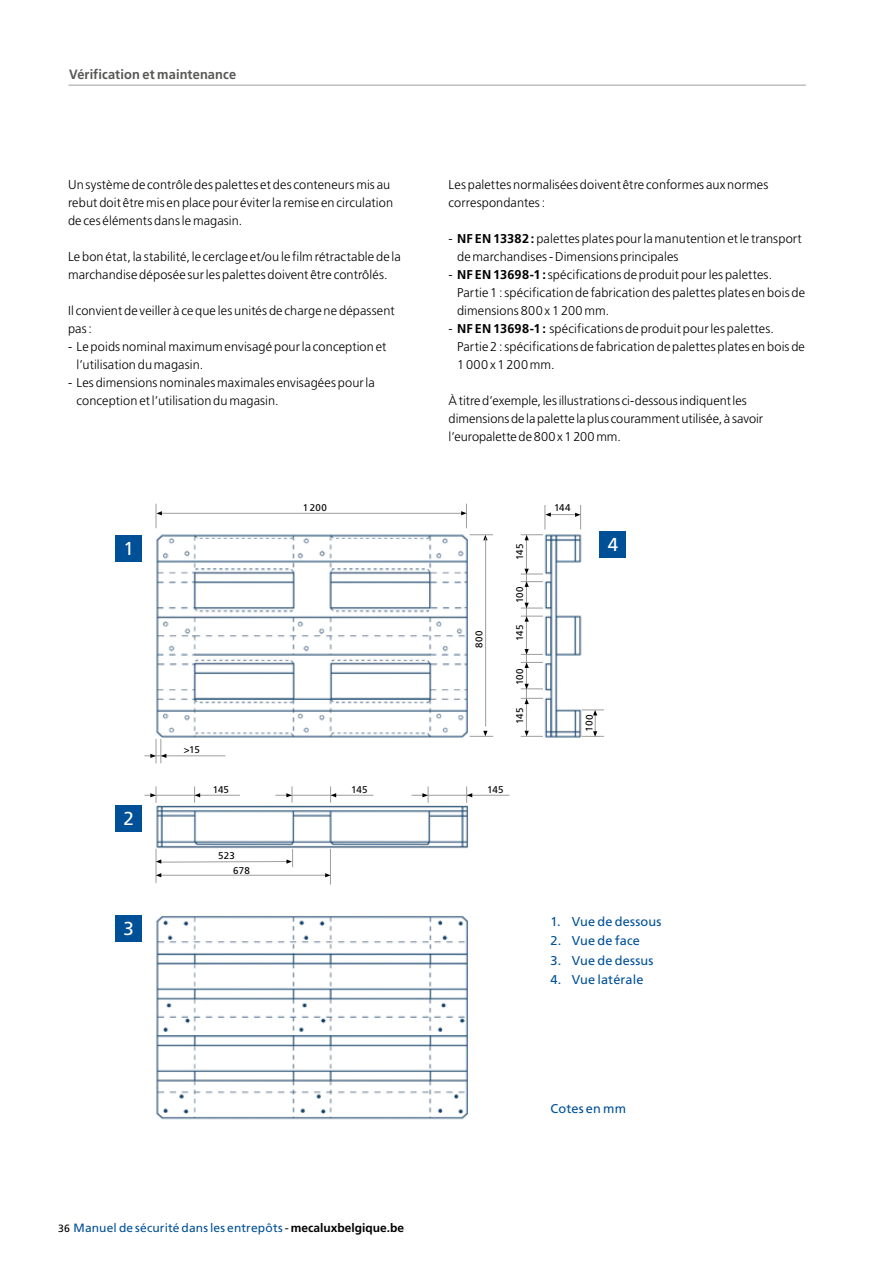
<style>
.page{position:relative;width:893px;height:1263px;background:#fff}
.page>*{position:absolute;margin:0;border:0;box-sizing:border-box;transform-origin:0 0}
.t1{font:18.75px "Frutiger LT Std";color:#fff}
.t2{font:700 13.5px "Frutiger LT Std";letter-spacing:.01em;color:#575756;scale:.95 1}
.t3{font:300 12.75px/18px "Frutiger LT Std";letter-spacing:.01em;color:#000}
.t4{font:12.75px "Frutiger LT Std";letter-spacing:.015em;color:#005098}
.t5{font:12px "Frutiger LT Std";letter-spacing:.015em;color:#005098}
.t6{font:9.75px/14.2px "Frutiger LT Std";letter-spacing:.02em;color:#000}
.s1{font-weight:700}
.s2{font-size:10.5px;color:#000}
.s3{color:#000}
.s4{font-weight:700;color:#000}
</style>
<div class="page">
<hr style="left:68px;top:85px;width:738px;height:1px;background:#9d9d9c">
<img style="left:155px;top:534px;width:430px;height:586px">
<hr style="left:156px;top:849px;width:1px;height:34px;background:#9d9d9c">
<hr style="left:330px;top:849px;width:1px;height:35px;background:#9d9d9c">
<hr style="left:526px;top:538px;width:1px;height:194px;background:#9d9d9c">
<hr style="left:159px;top:513px;width:304px;height:1px;background:#9d9d9c">
<hr style="left:144px;top:755px;width:81px;height:1px;background:#9d9d9c">
<hr style="left:144px;top:795px;width:96px;height:1px;background:#9d9d9c">
<hr style="left:160px;top:875px;width:167px;height:1px;background:#9d9d9c">
<hr style="left:275px;top:795px;width:98px;height:1px;background:#9d9d9c">
<hr style="left:411px;top:795px;width:98px;height:1px;background:#9d9d9c">
<svg style="left:461px;top:504px;width:6px;height:24px"></svg>
<svg style="left:470px;top:534px;width:23px;height:6px"></svg>
<svg style="left:521px;top:616px;width:22px;height:6px"></svg>
<svg style="left:521px;top:603px;width:22px;height:6px"></svg>
<svg style="left:521px;top:684px;width:22px;height:6px"></svg>
<svg style="left:521px;top:569px;width:22px;height:6px"></svg>
<svg style="left:521px;top:649px;width:22px;height:6px"></svg>
<svg style="left:521px;top:581px;width:22px;height:6px"></svg>
<svg style="left:521px;top:698px;width:22px;height:6px"></svg>
<svg style="left:521px;top:662px;width:22px;height:6px"></svg>
<svg style="left:470px;top:731px;width:23px;height:6px"></svg>
<svg style="left:521px;top:731px;width:22px;height:6px"></svg>
<svg style="left:156px;top:504px;width:6px;height:24px"></svg>
<svg style="left:194px;top:786px;width:6px;height:17px"></svg>
<svg style="left:156px;top:873px;width:5px;height:4px"></svg>
<svg style="left:330px;top:786px;width:6px;height:17px"></svg>
<svg style="left:466px;top:786px;width:6px;height:17px"></svg>
<svg style="left:150px;top:739px;width:16px;height:24px"></svg>
<svg style="left:150px;top:786px;width:7px;height:17px"></svg>
<svg style="left:156px;top:849px;width:137px;height:18px"></svg>
<svg style="left:325px;top:873px;width:6px;height:4px"></svg>
<svg style="left:286px;top:786px;width:7px;height:17px"></svg>
<svg style="left:422px;top:786px;width:7px;height:17px"></svg>
<div style="left:115px;top:535px;width:27px;height:26px;background:#005098"></div>
<div style="left:115px;top:805px;width:27px;height:27px;background:#005098"></div>
<div style="left:115px;top:915px;width:27px;height:27px;background:#005098"></div>
<div style="left:600px;top:532px;width:26px;height:26px;background:#005098"></div>
<svg style="left:521px;top:505px;width:60px;height:35px"></svg>
<hr style="left:485px;top:538px;width:1px;height:189px;background:#9d9d9c">
<svg style="left:582px;top:710px;width:22px;height:27px"></svg>
<p class="t2" style="left:69px;top:66px;width:177px">Vérification et maintenance</p>
<p class="t3" style="left:68px;top:175px;width:327px">Un système de contrôle des palettes et des conteneurs mis au rebut doit être mis en place pour éviter la remise en circulation de ces éléments dans le magasin.</p>
<p class="t3" style="left:68px;top:247px;width:334px">Le bon état, la stabilité, le cerclage et/ou le film rétractable de la marchandise déposée sur les palettes doivent être contrôlés.</p>
<p class="t3" style="left:68px;top:301px;width:328px">Il convient de veiller à ce que les unités de charge ne dépassent pas :</p>
<p class="t3" style="left:77px;top:337px;width:311px;text-indent:-9px">- Le poids nominal maximum envisagé pour la conception et l’utilisation du magasin.</p>
<p class="t3" style="left:77px;top:373px;width:300px;text-indent:-9px">- Les dimensions nominales maximales envisagées pour la conception et l’utilisation du magasin.</p>
<h1 class="t1" style="left:123px;top:537px;width:12px">1</h1>
<p class="t6" style="left:184px;top:743px;width:17px">&gt;15</p>
<p class="t6" style="left:303px;top:500px;width:25px">1 200</p>
<p class="t3" style="left:449px;top:175px;width:321px">Les palettes normalisées doivent être conformes aux normes correspondantes :</p>
<p class="t3" style="left:457px;top:229px;width:346px;text-indent:-9px">- <span class="s1">NF EN 13382 :</span> palettes plates pour la manutention et le transport de marchandises - Dimensions principales</p>
<p class="t3" style="left:457px;top:265px;width:349px;text-indent:-9px">- <span class="s1">NF EN 13698-1 :</span> spécifications de produit pour les palettes.<br>Partie 1 : spécification de fabrication des palettes plates en bois de dimensions 800 x 1 200 mm.</p>
<p class="t3" style="left:457px;top:319px;width:349px;text-indent:-9px">- <span class="s1">NF EN 13698-1 :</span> spécifications de produit pour les palettes.<br>Partie 2 : spécifications de fabrication de palettes plates en bois de<br>1 000 x 1 200 mm.</p>
<p class="t3" style="left:449px;top:391px;width:316px">À titre d’exemple, les illustrations ci-dessous indiquent les dimensions de la palette la plus couramment utilisée, à savoir l’europalette de 800 x 1 200 mm.</p>
<p class="t6" style="left:472px;top:648px;width:19px;rotate:-90deg">800</p>
<p class="t6" style="left:513px;top:560px;width:18px;rotate:-90deg">145</p>
<p class="t6" style="left:513px;top:603px;width:18px;rotate:-90deg">100</p>
<p class="t6" style="left:513px;top:641px;width:18px;rotate:-90deg">145</p>
<p class="t6" style="left:513px;top:685px;width:18px;rotate:-90deg">100</p>
<p class="t6" style="left:513px;top:724px;width:18px;rotate:-90deg">145</p>
<p class="t6" style="left:554px;top:501px;width:18px">144</p>
<h1 class="t1" style="left:608px;top:534px;width:12px">4</h1>
<h1 class="t1" style="left:123px;top:808px;width:12px">2</h1>
<h1 class="t1" style="left:123px;top:917px;width:12px">3</h1>
<p class="t6" style="left:213px;top:782px;width:18px">145</p>
<p class="t6" style="left:233px;top:849px;width:18px;text-indent:-15px">523<br>678</p>
<p class="t6" style="left:351px;top:782px;width:18px">145</p>
<p class="t6" style="left:487px;top:782px;width:18px">145</p>
<p class="t4" style="left:550px;top:914px;width:113px">1. Vue de dessous</p>
<p class="t4" style="left:550px;top:933px;width:91px">2. Vue de face</p>
<p class="t4" style="left:550px;top:953px;width:105px">3. Vue de dessus</p>
<p class="t4" style="left:550px;top:972px;width:95px">4. Vue latérale</p>
<p class="t5" style="left:58px;top:1221px;width:347px"><span class="s2">36</span> Manuel de sécurité dans les entrepôts <span class="s3">-</span> <span class="s4">mecaluxbelgique.be</span></p>
<p class="t4" style="left:550px;top:1101px;width:77px">Cotes en mm</p>
</div>
